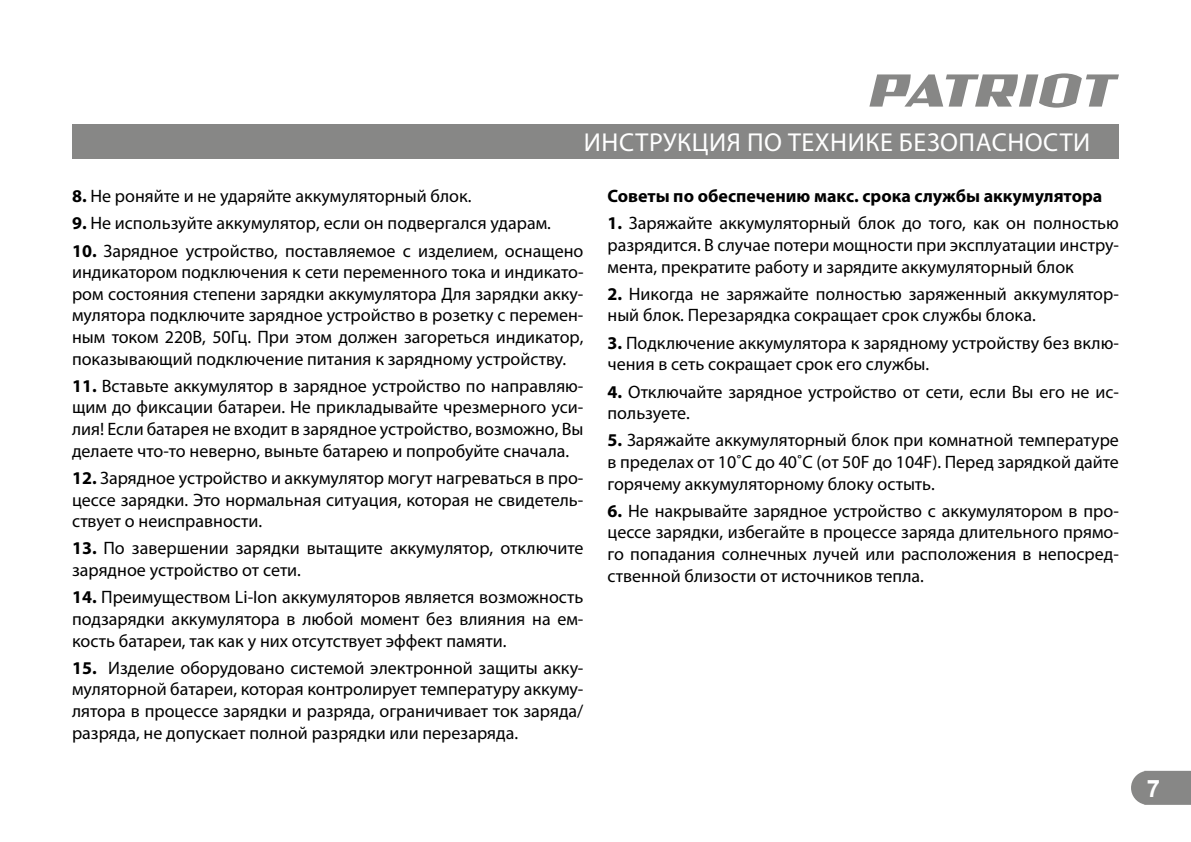
<style>
.page{position:relative;width:1191px;height:842px;background:#fff}
.page>*{position:absolute;margin:0;border:0;box-sizing:border-box;transform-origin:0 0}
.t1{font:26px "Myriad Pro";letter-spacing:.02em;color:#fff}
.t2{font:700 24px "Arial";color:#fff}
.t3{font:18px/21.6px "Myriad Pro";color:#000;text-align:justify}
.t4{font:700 18px "Myriad Pro";color:#000}
.s1{font-weight:700}
</style>
<div class="page">
<svg style="left:1131px;top:771px;width:60px;height:34px;background:#8e8e8d"></svg>
<svg style="left:869px;top:73px;width:250px;height:35px"></svg>
<div style="left:72px;top:124px;width:1047px;height:34px;background:#878786"></div>
<h1 class="t1" style="left:584px;top:130px;width:508px">ИНСТРУКЦИЯ ПО ТЕХНИКЕ БЕЗОПАСНОСТИ</h1>
<p class="t3" style="left:72px;top:186px;width:401px"><span class="s1">8.</span> Не роняйте и не ударяйте аккумуляторный блок.</p>
<p class="t3" style="left:72px;top:213px;width:480px"><span class="s1">9.</span> Не используйте аккумулятор, если он подвергался ударам.</p>
<p class="t3" style="left:72px;top:240px;width:513px"><span class="s1">10.</span> Зарядное устройство, поставляемое с изделием, оснащено индикатором подключения к сети переменного тока и индикато&shy;ром состояния степени зарядки аккумулятора Для зарядки акку&shy;мулятора подключите зарядное устройство в розетку с перемен&shy;ным током 220В, 50Гц. При этом должен загореться индикатор, показывающий подключение питания к зарядному устройству.</p>
<p class="t3" style="left:72px;top:376px;width:513px"><span class="s1">11.</span> Вставьте аккумулятор в зарядное устройство по направляю&shy;щим до фиксации батареи. Не прикладывайте чрезмерного уси&shy;лия! Если батарея не входит в зарядное устройство, возможно, Вы делаете что-то неверно, выньте батарею и попробуйте сначала.</p>
<p class="t3" style="left:72px;top:468px;width:513px"><span class="s1">12.</span> Зарядное устройство и аккумулятор могут нагреваться в про&shy;цессе зарядки. Это нормальная ситуация, которая не свидетель&shy;ствует о неисправности.</p>
<p class="t3" style="left:72px;top:538px;width:513px"><span class="s1">13.</span> По завершении зарядки вытащите аккумулятор, отключите зарядное устройство от сети.</p>
<p class="t3" style="left:72px;top:587px;width:513px"><span class="s1">14.</span> Преимуществом Li-Ion аккумуляторов является возможность подзарядки аккумулятора в любой момент без влияния на ем&shy;кость батареи, так как у них отсутствует эффект памяти.</p>
<p class="t3" style="left:72px;top:658px;width:513px"><span class="s1">15.</span> Изделие оборудовано системой электронной защиты акку&shy;муляторной батареи, которая контролирует температуру аккуму&shy;лятора в процессе зарядки и разряда, ограничивает ток заряда/ разряда, не допускает полной разрядки или перезаряда.</p>
<p class="t4" style="left:607px;top:187px;width:496px">Советы по обеспечению макс. срока службы аккумулятора</p>
<p class="t3" style="left:607px;top:213px;width:513px"><span class="s1">1.</span> Заряжайте аккумуляторный блок до того, как он полностью разрядится. В случае потери мощности при эксплуатации инстру&shy;мента, прекратите работу и зарядите аккумуляторный блок</p>
<p class="t3" style="left:607px;top:284px;width:513px"><span class="s1">2.</span> Никогда не заряжайте полностью заряженный аккумулятор&shy;ный блок. Перезарядка сокращает срок службы блока.</p>
<p class="t3" style="left:607px;top:332px;width:513px"><span class="s1">3.</span> Подключение аккумулятора к зарядному устройству без вклю&shy;чения в сеть сокращает срок его службы.</p>
<p class="t3" style="left:607px;top:381px;width:513px"><span class="s1">4.</span> Отключайте зарядное устройство от сети, если Вы его не ис&shy;пользуете.</p>
<p class="t3" style="left:607px;top:430px;width:513px"><span class="s1">5.</span> Заряжайте аккумуляторный блок при комнатной температуре в пределах от 10˚C до 40˚C (от 50F до 104F). Перед зарядкой дайте горячему аккумуляторному блоку остыть.</p>
<p class="t3" style="left:607px;top:501px;width:513px"><span class="s1">6.</span> Не накрывайте зарядное устройство с аккумулятором в про&shy;цессе зарядки, избегайте в процессе заряда длительного прямо&shy;го попадания солнечных лучей или расположения в непосред&shy;ственной близости от источников тепла.</p>
<h2 class="t2" style="left:1146px;top:774px;width:15px">7</h2>
</div>
